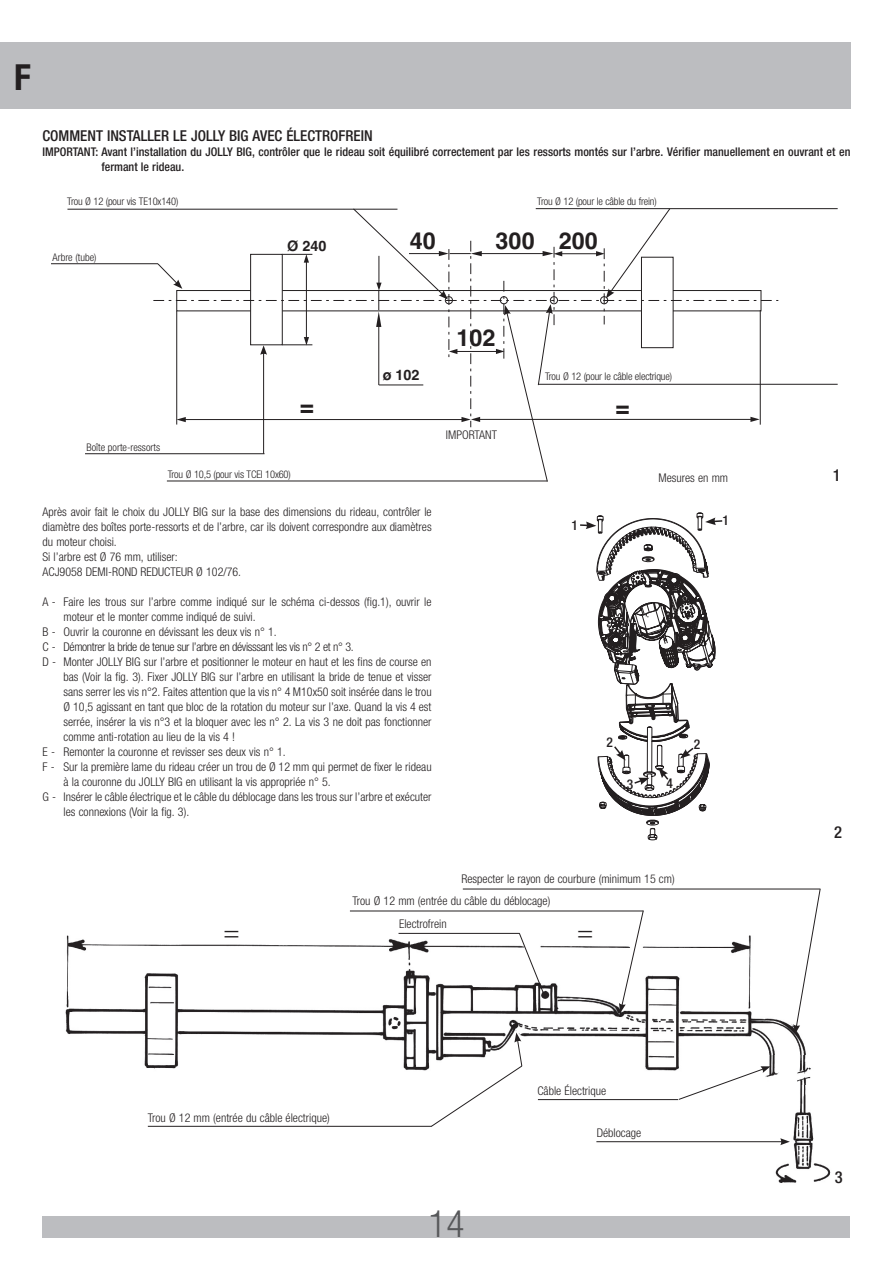
<style>
.page{position:relative;width:893px;height:1263px;background:#fff}
.page>*{position:absolute;margin:0;border:0;box-sizing:border-box;transform-origin:0 0}
.t1{font:300 condensed 37.5px "Helvetica Neue";color:#57585a}
.t2{font:700 condensed 36px "Helvetica Neue";color:#231f20}
.t3{font:300 condensed 27px "Helvetica Neue";color:#231f20}
.t4{font:700 23.4px "Helvetica";color:#231f20}
.t5{font:500 condensed 16.5px "Helvetica Neue";color:#231f20}
.t6{font:500 condensed 15px "Helvetica Neue";color:#231f20}
.t7{font:700 14.4px "Helvetica";color:#231f20}
.t8{font:500 condensed 13.5px "Helvetica Neue";color:#231f20}
.t9{font:300 condensed 12px/15px "Helvetica Neue";color:#231f20}
.t10{font:500 condensed 12px/15px "Helvetica Neue";color:#231f20}
.t11{font:300 condensed 12px "Helvetica Neue";letter-spacing:-.03em;color:#231f20}
.t12{font:300 condensed 10.5px "Helvetica Neue";letter-spacing:-.015em;color:#231f20}
</style>
<div class="page">
<div style="left:43px;top:1216px;width:807px;height:21px;background:#bcbdc0"></div>
<img style="left:65px;top:932px;width:766px;height:251px">
<hr style="left:463px;top:888px;width:357px;height:1px;background:#231f20">
<svg style="left:793px;top:888px;width:28px;height:146px"></svg>
<svg style="left:619px;top:910px;width:25px;height:103px"></svg>
<svg style="left:430px;top:1032px;width:93px;height:95px"></svg>
<svg style="left:518px;top:932px;width:27px;height:64px"></svg>
<hr style="left:350px;top:910px;width:293px;height:1px;background:#231f20">
<hr style="left:148px;top:1126px;width:284px;height:1px;background:#231f20">
<svg style="left:678px;top:1066px;width:93px;height:34px"></svg>
<hr style="left:538px;top:1099px;width:140px;height:1px;background:#231f20">
<hr style="left:596px;top:1141px;width:187px;height:1px;background:#231f20">
<svg style="left:780px;top:1138px;width:10px;height:7px"></svg>
<hr style="left:399px;top:933px;width:121px;height:1px;background:#231f20">
<hr style="left:536px;top:208px;width:302px;height:1px;background:#231f20">
<hr style="left:85px;top:453px;width:180px;height:1px;background:#231f20">
<hr style="left:51px;top:263px;width:107px;height:1px;background:#231f20">
<hr style="left:538px;top:384px;width:300px;height:1px;background:#231f20">
<hr style="left:67px;top:209px;width:330px;height:1px;background:#231f20">
<svg style="left:153px;top:208px;width:625px;height:274px"></svg>
<svg style="left:580px;top:513px;width:143px;height:327px"></svg>
<div style="left:0;top:43px;width:851px;height:66px;background:#bcbdc0"></div>
<h2 class="t2" style="left:14px;top:56px;width:18px">F</h2>
<p class="t6" style="left:43px;top:127px;width:332px">COMMENT INSTALLER LE JOLLY BIG AVEC ÉLECTROFREIN</p>
<p class="t10" style="left:101px;top:144px;width:750px;text-indent:-59px">IMPORTANT: Avant l’installation du JOLLY BIG, contrôler que le rideau soit équilibré correctement par les ressorts montés sur l’arbre. Vérifier manuellement en ouvrant et en fermant le rideau.</p>
<p class="t12" style="left:67px;top:196px;width:112px">Trou Ø 12 (pour vis TE10x140)</p>
<p class="t12" style="left:53px;top:251px;width:45px">Arbre (tube)</p>
<p class="t7" style="left:287px;top:233px;width:41px">Ø 240</p>
<p class="t12" style="left:537px;top:195px;width:121px">Trou Ø 12 (pour le câble du frein)</p>
<h3 class="t4" style="left:410px;top:220px;width:28px">40</h3>
<h3 class="t4" style="left:496px;top:220px;width:104px">300 200</h3>
<p class="t7" style="left:383px;top:362px;width:38px">ø 102</p>
<h3 class="t4" style="left:457px;top:317px;width:41px">102</h3>
<p class="t12" style="left:545px;top:370px;width:128px">Trou Ø 12 (pour le câble electrique)</p>
<h3 class="t4" style="left:300px;top:385px;width:15px">=</h3>
<h3 class="t4" style="left:616px;top:386px;width:15px">=</h3>
<p class="t12" style="left:87px;top:441px;width:75px">Boîte porte-ressorts</p>
<p class="t9" style="left:446px;top:427px;width:53px">IMPORTANT</p>
<p class="t12" style="left:168px;top:468px;width:125px">Trou Ø 10,5 (pour vis TCEI 10x60)</p>
<p class="t9" style="left:658px;top:471px;width:71px">Mesures en mm</p>
<p class="t9" style="left:43px;top:504px;width:391px">Après avoir fait le choix du JOLLY BIG sur la base des dimensions du rideau, contrôler le diamètre des boîtes porte-ressorts et de l’arbre, car ils doivent correspondre aux diamètres du moteur choisi.<br>Si l’arbre est Ø 76 mm, utiliser:<br>ACJ9058 DEMI-ROND REDUCTEUR Ø 102/76.</p>
<p class="t9" style="left:43px;top:594px;width:391px">A - Faire les trous sur l’arbre comme indiqué sur le schéma ci-dessos (fig.1), ouvrir le</p>
<p class="t9" style="left:64px;top:609px;width:194px">moteur et le monter comme indiqué de suivi.</p>
<p class="t9" style="left:43px;top:624px;width:236px">B - Ouvrir la couronne en dévissant les deux vis n° 1.</p>
<p class="t11" style="left:43px;top:640px;width:313px">C - Démontrer la bride de tenue sur l’arbre en dévisssant les vis n° 2 et n° 3.</p>
<p class="t9" style="left:43px;top:654px;width:391px">D - Monter JOLLY BIG sur l’arbre et positionner le moteur en haut et les fins de course en</p>
<p class="t9" style="left:64px;top:669px;width:370px">bas (Voir la fig. 3). Fixer JOLLY BIG sur l’arbre en utilisant la bride de tenue et visser</p>
<p class="t9" style="left:64px;top:684px;width:370px">sans serrer les vis n°2. Faites attention que la vis n° 4 M10x50 soit insérée dans le trou</p>
<p class="t9" style="left:64px;top:699px;width:369px">Ø 10,5 agissant en tant que bloc de la rotation du moteur sur l’axe. Quand la vis 4 est</p>
<p class="t9" style="left:64px;top:714px;width:370px">serrée, insérer la vis n°3 et la bloquer avec les n° 2. La vis 3 ne doit pas fonctionner</p>
<p class="t9" style="left:64px;top:729px;width:173px">comme anti-rotation au lieu de la vis 4 !</p>
<p class="t9" style="left:43px;top:744px;width:245px">E - Remonter la couronne et revisser ses deux vis n° 1.</p>
<p class="t9" style="left:43px;top:759px;width:391px">F - Sur la première lame du rideau créer un trou de Ø 12 mm qui permet de fixer le rideau</p>
<p class="t9" style="left:64px;top:774px;width:269px">à la couronne du JOLLY BIG en utilisant la vis appropriée n° 5.</p>
<p class="t9" style="left:43px;top:789px;width:391px">G - Insérer le câble électrique et le câble du déblocage dans les trous sur l’arbre et exécuter</p>
<p class="t9" style="left:64px;top:804px;width:127px">les connexions (Voir la fig. 3).</p>
<p class="t8" style="left:572px;top:517px;width:8px">1</p>
<p class="t8" style="left:723px;top:513px;width:8px">1</p>
<p class="t8" style="left:606px;top:734px;width:8px">2</p>
<p class="t8" style="left:694px;top:736px;width:8px">2</p>
<p class="t8" style="left:627px;top:776px;width:8px">3</p>
<p class="t8" style="left:666px;top:775px;width:8px">4</p>
<p class="t9" style="left:352px;top:868px;width:324px;line-height:21.8px;text-indent:109px">Respecter le rayon de courbure (minimum 15 cm)<br>Trou Ø 12 mm (entrée du câble du déblocage)</p>
<h3 class="t3" style="left:223px;top:916px;width:18px">=</h3>
<p class="t9" style="left:399px;top:916px;width:49px">Electrofrein</p>
<h3 class="t3" style="left:577px;top:916px;width:18px">=</h3>
<h3 class="t5" style="left:833px;top:465px;width:9px">1</h3>
<h3 class="t5" style="left:834px;top:823px;width:9px">2</h3>
<p class="t9" style="left:148px;top:1110px;width:184px">Trou Ø 12 mm (entrée du câble électrique)</p>
<h1 class="t1" style="left:428px;top:1202px;width:37px">14</h1>
<p class="t9" style="left:537px;top:1083px;width:70px">Câble Électrique</p>
<p class="t9" style="left:597px;top:1125px;width:46px">Déblocage</p>
<h3 class="t5" style="left:835px;top:1167px;width:9px">3</h3>
</div>
